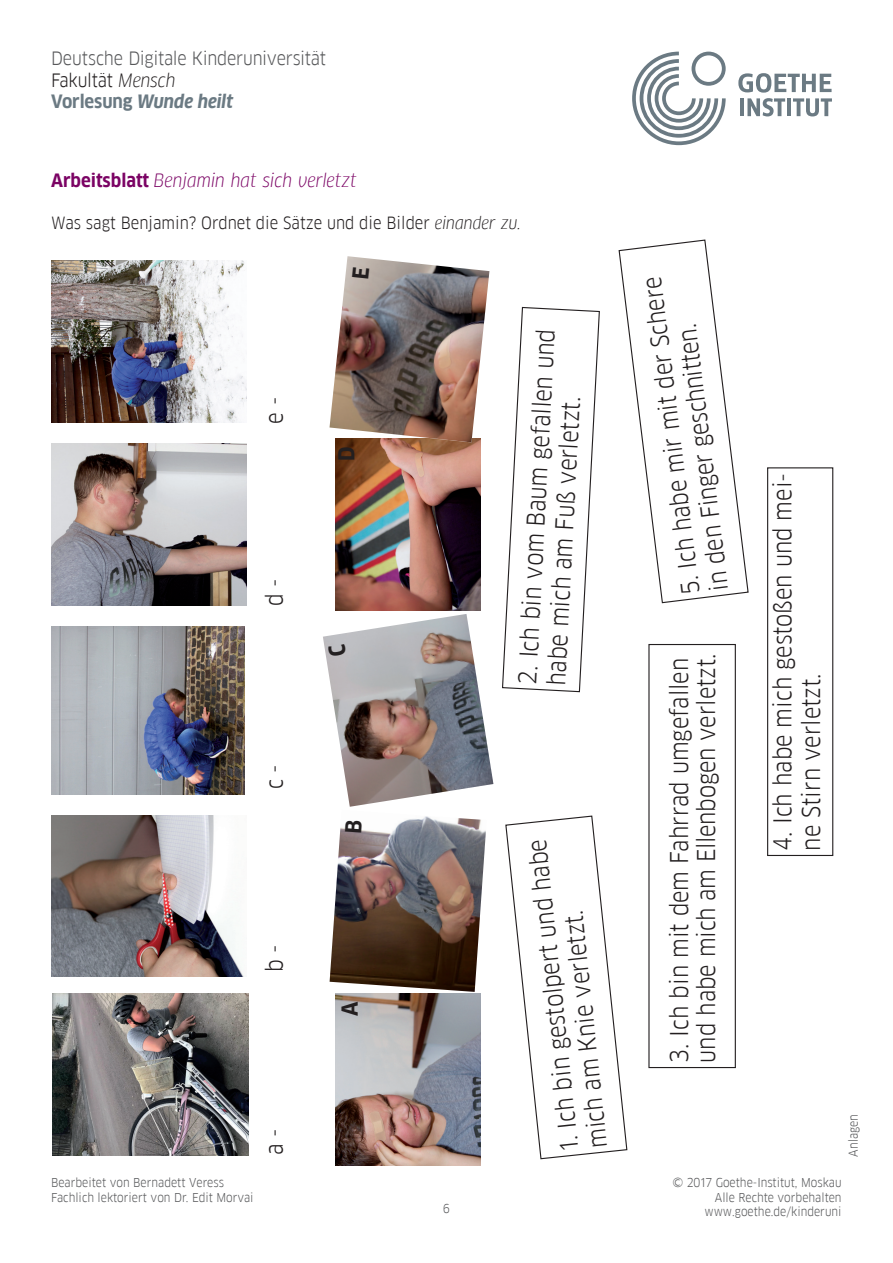
<style>
.page{position:relative;width:893px;height:1263px;background:#fff}
.page>*{position:absolute;margin:0;border:0;box-sizing:border-box;transform-origin:0 0}
.t1{font:24px/28.8px "Goethe FF Clan";color:#231f20}
.t2{font:22.5px "Goethe FF Clan";color:#231f20}
.t3{font:700 21.6px "Goethe FF Clan";color:#231f20}
.t4{font:18px/21.6px "Goethe FF Clan";letter-spacing:-.015em;color:#57585a}
.t5{font:italic 18px "Goethe FF Clan";color:#7b0364}
.t6{font:16.5px "Goethe FF Clan";color:#231f20}
.t7{font:12px "Goethe FF Clan";color:#57585a}
.s1{color:#231f20}
.s2{font-style:italic;color:#231f20}
.s3{font-weight:700;color:#6b7a83}
.s4{font-weight:700;font-style:italic;color:#6b7a83}
.s5{font-weight:700;font-style:normal}
.s6{font-style:italic}
</style>
<div class="page">
<svg style="left:632px;top:52px;width:94px;height:93px"></svg>
<svg style="left:738px;top:73px;width:94px;height:43px"></svg>
<img style="left:51px;top:444px;width:196px;height:161px">
<img style="left:51px;top:261px;width:196px;height:161px">
<img style="left:51px;top:626px;width:194px;height:168px">
<img style="left:51px;top:815px;width:193px;height:162px">
<img style="left:53px;top:993px;width:195px;height:162px">
<img style="left:335px;top:442px;width:146px;height:169px">
<img style="left:335px;top:993px;width:146px;height:173px">
<svg style="left:505px;top:815px;width:123px;height:345px"></svg>
<div style="left:648px;top:644px;width:88px;height:424px;border:1px solid #231f20"></div>
<svg style="left:502px;top:306px;width:98px;height:387px"></svg>
<div style="left:767px;top:467px;width:66px;height:389px;border:1px solid #231f20"></div>
<svg style="left:618px;top:239px;width:131px;height:365px"></svg>
<img style="left:323px;top:614px;width:170px;height:378px">
<img style="left:329px;top:256px;width:160px;height:186px">
<p class="t4" style="left:51px;top:48px;width:277px">Deutsche Digitale Kinderuniversität<br><span class="s1">Fakultät</span> <span class="s2">Mensch<br></span><span class="s3">Vorlesung</span> <span class="s4">Wunde heilt</span></p>
<p class="t5" style="left:51px;top:170px;width:307px"><span class="s5">Arbeitsblatt</span> Benjamin hat sich verletzt</p>
<p class="t6" style="left:51px;top:214px;width:472px">Was sagt Benjamin? Ordnet die Sätze und die Bilder <span class="s6">einander zu.</span></p>
<p class="t2" style="left:261px;top:424px;width:28px;rotate:-90deg">e -</p>
<p class="t2" style="left:261px;top:606px;width:29px;rotate:-90deg">d -</p>
<p class="t3" style="left:334px;top:461px;width:16px;rotate:-90deg">D</p>
<p class="t2" style="left:261px;top:789px;width:27px;rotate:-90deg">c -</p>
<p class="t2" style="left:261px;top:972px;width:29px;rotate:-90deg">b -</p>
<p class="t2" style="left:261px;top:1155px;width:28px;rotate:-90deg">a -</p>
<p class="t3" style="left:337px;top:1016px;width:16px;rotate:-90deg">A</p>
<p class="t1" style="left:513px;top:683px;width:357px;rotate:-87deg">2. Ich bin vom Baum gefallen und habe mich am Fuß verletzt.</p>
<p class="t1" style="left:555px;top:1152px;width:315px;rotate:-96deg">1. Ich bin gestolpert und habe mich am Knie verletzt.</p>
<p class="t1" style="left:677px;top:596px;width:321px;rotate:-97deg">5. Ich habe mir mit der Schere in den Finger geschnitten.</p>
<p class="t1" style="left:666px;top:1063px;width:411px;line-height:27px;rotate:-90deg">3. Ich bin mit dem Fahrrad umgefallen und habe mich am Ellenbogen verletzt.</p>
<p class="t1" style="left:768px;top:851px;width:379px;rotate:-90deg">4. Ich habe mich gestoßen und mei&shy;ne Stirn verletzt.</p>
<p class="t7" style="left:846px;top:1157px;width:44px;rotate:-90deg">Anlagen</p>
<p class="t7" style="left:51px;top:1176px;width:174px">Bearbeitet von Bernadett Veress</p>
<p class="t7" style="left:672px;top:1176px;width:171px">© 2017 Goethe-Institut, Moskau</p>
<p class="t7" style="left:51px;top:1190px;width:204px">Fachlich lektoriert von Dr. Edit Morvai</p>
<p class="t7" style="left:715px;top:1190px;width:128px">Alle Rechte vorbehalten</p>
<p class="t7" style="left:443px;top:1202px;width:8px">6</p>
<p class="t7" style="left:704px;top:1204px;width:139px">www.goethe.de/kinderuni</p>
</div>
